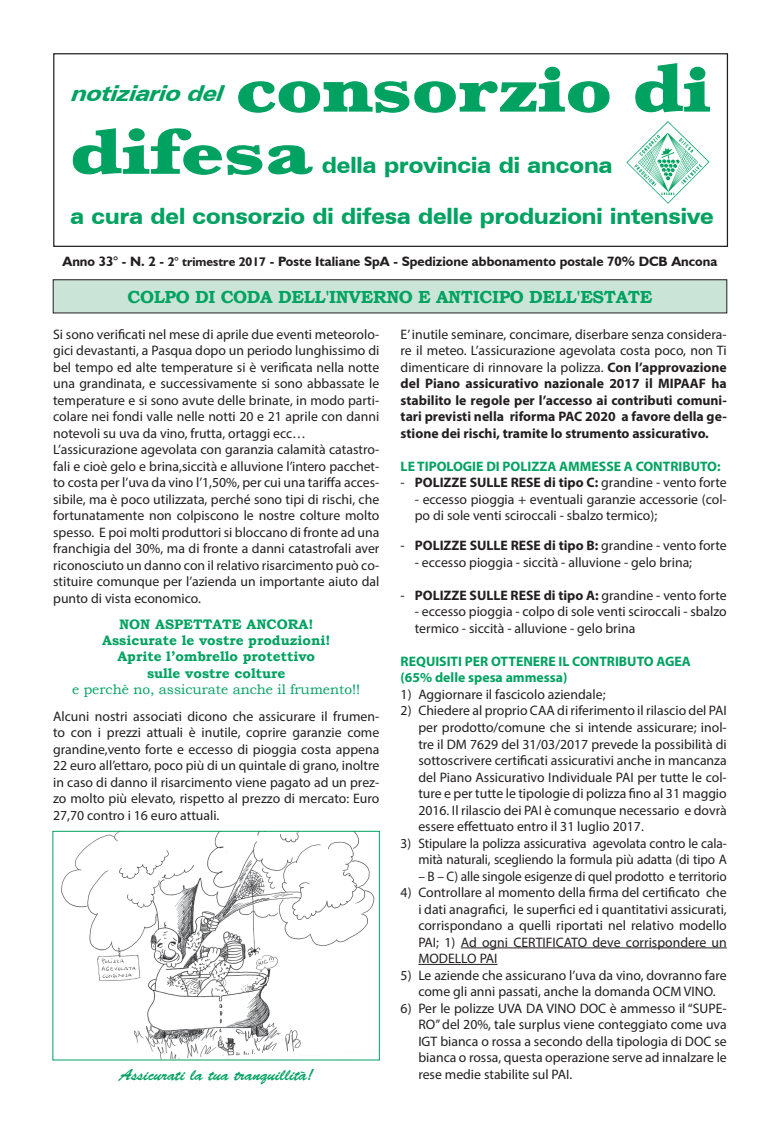
<style>
.page{position:relative;width:780px;height:1134px;background:#fff}
.page>*{position:absolute;margin:0;border:0;box-sizing:border-box;transform-origin:0 0}
.t1{font:900 expanded 22.5px "Zurich BT";color:#00a261;scale:.86 1}
.t2{font:900 expanded 22.5px "Zurich BT";color:#00a261;scale:.87 1}
.t3{font:italic 900 expanded 22px "Zurich BT";color:#00a261;scale:.91 1}
.t4{font:700 17.5px "Bookman Old Style";letter-spacing:-.02em;color:#00a261}
.t5{font:16.25px "Brush Script Std";color:#00a261}
.t6{font:13.75px/16.5px "Myriad Pro";color:#231f20;text-align:justify}
.t7{font:700 13.75px/16.5px "Myriad Pro";color:#231f20;text-align:justify}
.t8{font:700 13.75px/16.5px "Myriad Pro";color:#00a261}
.t9{font:700 13.75px/16.2px "Bookman Old Style";color:#00a261;text-align:center}
.t10{font:13.75px "Bookman Old Style";color:#00a261}
.t11{font:700 13.5px "Humanist 521 BT";color:#231f20}
.s1{font-size:12.5px}
.s2{font-weight:400}
</style>
<div class="page">
<div style="left:53px;top:53px;width:675px;height:194px;border:1px solid #231f20"></div>
<svg style="left:238px;top:63px;width:472px;height:50px"></svg>
<svg style="left:72px;top:128px;width:241px;height:47px"></svg>
<svg style="left:626px;top:121px;width:83px;height:83px"></svg>
<div style="left:53px;top:280px;width:673px;height:33px;background:#cae5d7"></div>
<div style="left:53px;top:279px;width:674px;height:34px;border:1px solid #231f20"></div>
<hr style="left:460px;top:947px;width:266px;height:1px;background:#231f20">
<hr style="left:418px;top:964px;width:79px;height:1px;background:#231f20">
<img style="left:61px;top:833px;width:314px;height:225px">
<div style="left:52px;top:831px;width:328px;height:229px;border:1px solid #00a261"></div>
<h2 class="t3" style="left:70px;top:80px;width:178px">notiziariodel</h2>
<h1 class="t2" style="left:322px;top:152px;width:336px">della provincia di ancona</h1>
<h1 class="t1" style="left:71px;top:202px;width:749px">a cura del consorzio di difesa delle produzioni intensive</h1>
<p class="t11" style="left:63px;top:253px;width:656px">Anno 33° - N. 2 - <span class="s1">2° trimestre 2017</span> - Poste Italiane SpA - Spedizione abbonamento postale 70% DCB Ancona</p>
<p class="t4" style="left:127px;top:286px;width:526px">COLPO DI CODA DELL'INVERNO E ANTICIPO DELL'ESTATE</p>
<p class="t6" style="left:53px;top:326px;width:328px;text-align:left">Si sono verificati nel mese di aprile due eventi meteorolo&shy;gici devastanti, a Pasqua dopo un periodo lunghissimo di bel tempo ed alte temperature si è verificata nella notte una grandinata, e successivamente si sono abbassate le temperature e si sono avute delle brinate, in modo parti&shy;colare nei fondi valle nelle notti 20 e 21 aprile con danni notevoli su uva da vino, frutta, ortaggi ecc… L’assicurazione agevolata con garanzia calamità catastro&shy;fali e cioè gelo e brina,siccità e alluvione l’intero pacchet&shy;to costa per l’uva da vino l’1,50%, per cui una tariffa acces&shy;sibile, ma è poco utilizzata, perché sono tipi di rischi, che fortunatamente non colpiscono le nostre colture molto spesso. E poi molti produttori si bloccano di fronte ad una franchigia del 30%, ma di fronte a danni catastrofali aver riconosciuto un danno con il relativo risarcimento può co&shy;stituire comunque per l’azienda un importante aiuto dal punto di vista economico.</p>
<p class="t9" style="left:102px;top:616px;width:229px">NON ASPETTATE ANCORA!<br>Assicurate le vostre produzioni!<br>Aprite l’ombrello protettivo sulle vostre colture</p>
<p class="t10" style="left:72px;top:682px;width:290px">e perchè no, assicurate anche il frumento!!</p>
<p class="t6" style="left:53px;top:708px;width:328px">Alcuni nostri associati dicono che assicurare il frumen&shy;to con i prezzi attuali è inutile, coprire garanzie come grandine,vento forte e eccesso di pioggia costa appena 22 euro all’ettaro, poco più di un quintale di grano, inoltre in caso di danno il risarcimento viene pagato ad un prez&shy;zo molto più elevato, rispetto al prezzo di mercato: Euro 27,70 contro i 16 euro attuali.</p>
<p class="t7" style="left:400px;top:325px;width:328px"><span class="s2">E’ inutile seminare, concimare, diserbare senza considera&shy;re il meteo. L’assicurazione agevolata costa poco, non Ti dimenticare di rinnovare la polizza.</span> Con l’approvazione del Piano assicurativo nazionale 2017 il MIPAAF ha stabilito le regole per l’accesso ai contributi comuni&shy;tari previsti nella riforma PAC 2020 a favore della ge&shy;stione dei rischi, tramite lo strumento assicurativo.</p>
<p class="t8" style="left:400px;top:457px;width:321px">LE TIPOLOGIE DI POLIZZA AMMESSE A CONTRIBUTO:</p>
<p class="t7" style="left:400px;top:474px;width:327px"><span class="s2">-</span> POLIZZE SULLE RESE di tipo C: <span class="s2">grandine - vento forte</span></p>
<p class="t6" style="left:415px;top:491px;width:313px">- eccesso pioggia + eventuali garanzie accessorie (col&shy;po di sole venti sciroccali - sbalzo termico);</p>
<p class="t7" style="left:400px;top:537px;width:327px"><span class="s2">-</span> POLIZZE SULLE RESE di tipo B: <span class="s2">grandine - vento forte</span></p>
<p class="t6" style="left:415px;top:554px;width:279px">- eccesso pioggia - siccità - alluvione - gelo brina;</p>
<p class="t7" style="left:400px;top:587px;width:327px"><span class="s2">-</span> POLIZZE SULLE RESE di tipo A: <span class="s2">grandine - vento forte</span></p>
<p class="t6" style="left:415px;top:603px;width:313px">- eccesso pioggia - colpo di sole venti sciroccali - sbalzo termico - siccità - alluvione - gelo brina</p>
<p class="t8" style="left:400px;top:653px;width:292px">REQUISITI PER OTTENERE IL CONTRIBUTO AGEA (65% delle spesa ammessa)</p>
<p class="t6" style="left:400px;top:686px;width:206px">1) Aggiornare il fascicolo aziendale;</p>
<p class="t6" style="left:418px;top:702px;width:310px;text-indent:-18px">2) Chiedere al proprio CAA di riferimento il rilascio del PAI per prodotto/comune che si intende assicurare; inol&shy;tre il DM 7629 del 31/03/2017 prevede la possibilità di sottoscrivere certificati assicurativi anche in mancanza del Piano Assicurativo Individuale PAI per tutte le col&shy;ture e per tutte le tipologie di polizza fino al 31 maggio 2016. Il rilascio dei PAI è comunque necessario e dovrà essere effettuato entro il 31 luglio 2017.</p>
<p class="t6" style="left:400px;top:834px;width:328px;text-align:right">3) Stipulare la polizza assicurativa agevolata contro le cala&shy;mità naturali, scegliendo la formula più adatta (di tipo A</p>
<p class="t6" style="left:418px;top:867px;width:310px">– B – C) alle singole esigenze di quel prodotto e territorio</p>
<p class="t6" style="left:418px;top:884px;width:310px;text-indent:-18px">4) Controllare al momento della firma del certificato che i dati anagrafici, le superfici ed i quantitativi assicurati, corrispondano a quelli riportati nel relativo modello PAI; 1) Ad ogni CERTIFICATO deve corrispondere un MODELLO PAI</p>
<p class="t6" style="left:400px;top:966px;width:327px;text-align:center">5) Le aziende che assicurano l’uva da vino, dovranno fare come gli anni passati, anche la domanda OCM VINO.</p>
<p class="t6" style="left:418px;top:999px;width:310px;text-indent:-18px">6) Per le polizze UVA DA VINO DOC è ammesso il “SUPE-RO” del 20%, tale surplus viene conteggiato come uva IGT bianca o rossa a secondo della tipologia di DOC se bianca o rossa, questa operazione serve ad innalzare le</p>
<p class="t5" style="left:119px;top:1066px;width:195px">Assicurati la tua tranquillità!</p>
<p class="t6" style="left:418px;top:1065px;width:155px">rese medie stabilite sul PAI.</p>
</div>
